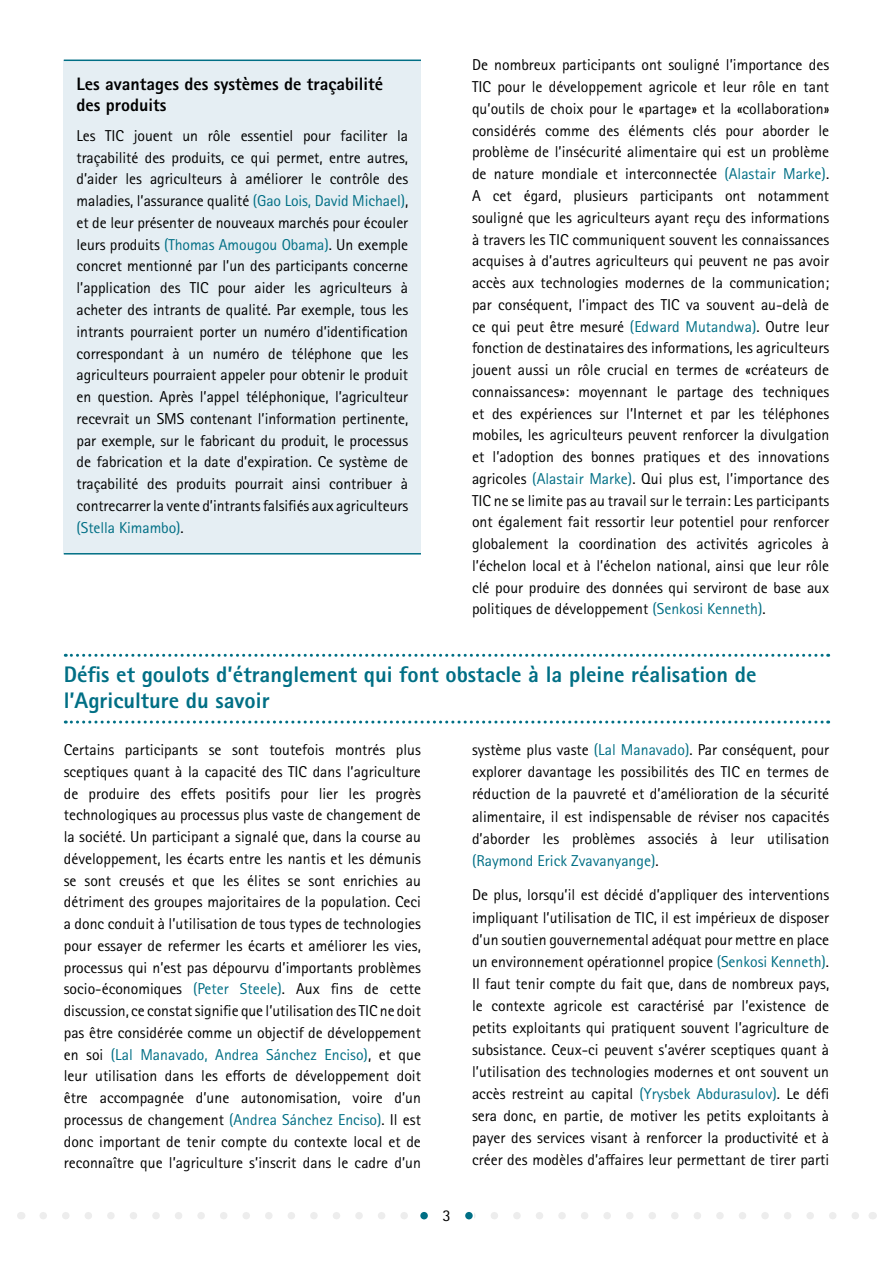
<style>
.page{position:relative;width:893px;height:1263px;background:#fff}
.page>*{position:absolute;margin:0;border:0;box-sizing:border-box;transform-origin:0 0}
.t1{font:800 22.5px/25.5px "Rotis Sans Serif Std";color:#006f85}
.t2{font:800 18px/21px "Rotis Sans Serif Std";color:#000}
.t3{font:16.5px "Rotis Sans Serif Std";color:#000}
.t4{font:15.75px/21.8px "Rotis Sans Serif Std";color:#000;text-align:justify}
.s1{color:#006f85}
</style>
<div class="page">
<svg style="left:43px;top:1212px;width:816px;height:7px"></svg>
<div style="left:419px;top:1204px;width:55px;height:23px;background:#fff"></div>
<div style="left:420px;top:1212px;width:8px;height:7px;background:#006f85;border-radius:50%"></div>
<div style="left:465px;top:1212px;width:8px;height:7px;background:#006f85;border-radius:50%"></div>
<div style="left:64px;top:60px;width:357px;height:494px;background:#e5eef3"></div>
<hr style="left:64px;top:60px;width:357px;height:1px;background:#006f85">
<hr style="left:64px;top:553px;width:357px;height:1px;background:#006f85">
<svg style="left:65px;top:654px;width:764px;height:3px"></svg>
<svg style="left:65px;top:720px;width:764px;height:3px"></svg>
<p class="t2" style="left:77px;top:73px;width:308px">Les avantages des systèmes de traçabilité des produits</p>
<p class="t4" style="left:77px;top:125px;width:333px">Les TIC jouent un rôle essentiel pour faciliter la traçabilité des produits, ce qui permet, entre autres, d’aider les agriculteurs à améliorer le contrôle des maladies, l’assurance qualité <span class="s1">(Gao Lois, David Michael)</span>, et de leur présenter de nouveaux marchés pour écouler leurs produits <span class="s1">(Thomas Amougou Obama)</span>. Un exemple concret mentionné par l’un des participants concerne l’application des TIC pour aider les agriculteurs à acheter des intrants de qualité. Par exemple, tous les intrants pourraient porter un numéro d’identification correspondant à un numéro de téléphone que les agriculteurs pourraient appeler pour obtenir le produit en question. Après l’appel téléphonique, l’agriculteur recevrait un SMS contenant l’information pertinente, par exemple, sur le fabricant du produit, le processus de fabrication et la date d’expiration. Ce système de traçabilité des produits pourrait ainsi contribuer à contrecarrer la vente d’intrants falsifiés aux agriculteurs <span class="s1">(Stella Kimambo)</span>.</p>
<p class="t4" style="left:472px;top:54px;width:359px">De nombreux participants ont souligné l’importance des TIC pour le développement agricole et leur rôle en tant qu’outils de choix pour le «partage» et la «collaboration» considérés comme des éléments clés pour aborder le problème de l’insécurité alimentaire qui est un problème de nature mondiale et interconnectée <span class="s1">(Alastair Marke)</span>.<br>A cet égard, plusieurs participants ont notamment souligné que les agriculteurs ayant reçu des informations à travers les TIC communiquent souvent les connaissances acquises à d’autres agriculteurs qui peuvent ne pas avoir accès aux technologies modernes de la communication; par conséquent, l’impact des TIC va souvent au-delà de ce qui peut être mesuré <span class="s1">(Edward Mutandwa)</span>. Outre leur fonction de destinataires des informations, les agriculteurs jouent aussi un rôle crucial en termes de «créateurs de connaissances»: moyennant le partage des techniques et des expériences sur l’Internet et par les téléphones mobiles, les agriculteurs peuvent renforcer la divulgation et l’adoption des bonnes pratiques et des innovations agricoles <span class="s1">(Alastair Marke)</span>. Qui plus est, l’importance des TIC ne se limite pas au travail sur le terrain: Les participants ont également fait ressortir leur potentiel pour renforcer globalement la coordination des activités agricoles à l’échelon local et à l’échelon national, ainsi que leur rôle clé pour produire des données qui serviront de base aux politiques de développement <span class="s1">(Senkosi Kenneth)</span>.</p>
<h1 class="t1" style="left:64px;top:662px;width:694px">Défis et goulots d’étranglement qui font obstacle à la pleine réalisation de l’Agriculture du savoir</h1>
<p class="t4" style="left:64px;top:739px;width:359px">Certains participants se sont toutefois montrés plus sceptiques quant à la capacité des TIC dans l’agriculture de produire des effets positifs pour lier les progrès technologiques au processus plus vaste de changement de la société. Un participant a signalé que, dans la course au développement, les écarts entre les nantis et les démunis se sont creusés et que les élites se sont enrichies au détriment des groupes majoritaires de la population. Ceci a donc conduit à l’utilisation de tous types de technologies pour essayer de refermer les écarts et améliorer les vies, processus qui n’est pas dépourvu d’importants problèmes socio-économiques <span class="s1">(Peter Steele)</span>. Aux fins de cette discussion, ce constat signifie que l’utilisation des TIC ne doit pas être considérée comme un objectif de développement en soi <span class="s1">(Lal Manavado, Andrea Sánchez Enciso)</span>, et que leur utilisation dans les efforts de développement doit être accompagnée d’une autonomisation, voire d’un processus de changement <span class="s1">(Andrea Sánchez Enciso)</span>. Il est donc important de tenir compte du contexte local et de reconnaître que l’agriculture s’inscrit dans le cadre d’un</p>
<p class="t4" style="left:472px;top:739px;width:359px">système plus vaste <span class="s1">(Lal Manavado)</span>. Par conséquent, pour explorer davantage les possibilités des TIC en termes de réduction de la pauvreté et d’amélioration de la sécurité alimentaire, il est indispensable de réviser nos capacités d’aborder les problèmes associés à leur utilisation <span class="s1">(Raymond Erick Zvavanyange)</span>.</p>
<p class="t4" style="left:472px;top:884px;width:359px">De plus, lorsqu’il est décidé d’appliquer des interventions impliquant l’utilisation de TIC, il est impérieux de disposer d’un soutien gouvernemental adéquat pour mettre en place un environnement opérationnel propice <span class="s1">(Senkosi Kenneth)</span>.<br>Il faut tenir compte du fait que, dans de nombreux pays, le contexte agricole est caractérisé par l’existence de petits exploitants qui pratiquent souvent l’agriculture de subsistance. Ceux-ci peuvent s’avérer sceptiques quant à l’utilisation des technologies modernes et ont souvent un accès restreint au capital <span class="s1">(Yrysbek Abdurasulov)</span>. Le défi sera donc, en partie, de motiver les petits exploitants à payer des services visant à renforcer la productivité et à créer des modèles d’affaires leur permettant de tirer parti</p>
<p class="t3" style="left:442px;top:1206px;width:10px">3</p>
</div>
